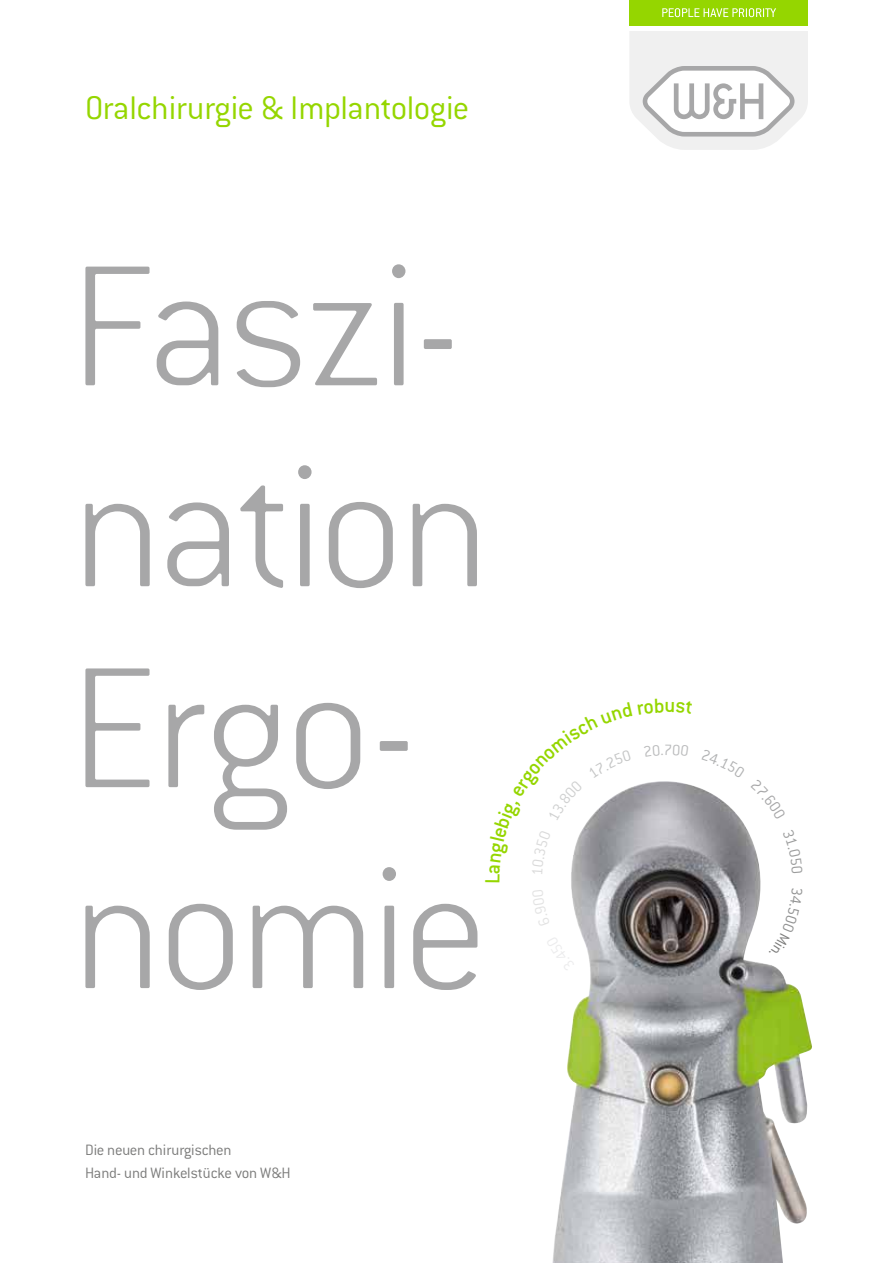
<style>
.page{position:relative;width:893px;height:1263px;background:#fff}
.page>*{position:absolute;margin:0;border:0;box-sizing:border-box;transform-origin:0 0}
.t1{font:200 189px/200.9px "Conduit ITC Pro";letter-spacing:-.02em;color:#a7a7a8}
.t2{font:300 36px "Conduit ITC";letter-spacing:-.015em;color:#95d600}
.t3{font:300 16.5px/22.5px "Conduit ITC";letter-spacing:-.015em;color:#7b7b7a}
</style>
<div class="page">
<svg style="left:630px;top:31px;width:178px;height:119px"></svg>
<div style="left:629px;top:0;width:179px;height:26px;background:#95d600"></div>
<svg style="left:662px;top:8px;width:114px;height:9px"></svg>
<img style="left:552px;top:781px;width:260px;height:482px">
<svg style="left:552px;top:781px;width:80px;height:102px"></svg>
<svg style="left:751px;top:781px;width:35px;height:38px"></svg>
<svg style="left:783px;top:829px;width:20px;height:44px"></svg>
<svg style="left:769px;top:888px;width:33px;height:65px"></svg>
<h2 class="t2" style="left:85px;top:88px;width:386px">Oralchirurgie &amp; Implantologie</h2>
<h1 class="t1" style="left:70px;top:228px;width:421px">Faszi&shy;nation<br>Ergo&shy;nomie</h1>
<p class="t3" style="left:85px;top:1139px;width:207px">Die neuen chirurgischen<br>Hand- und Winkelstücke von W&amp;H</p>
</div>
